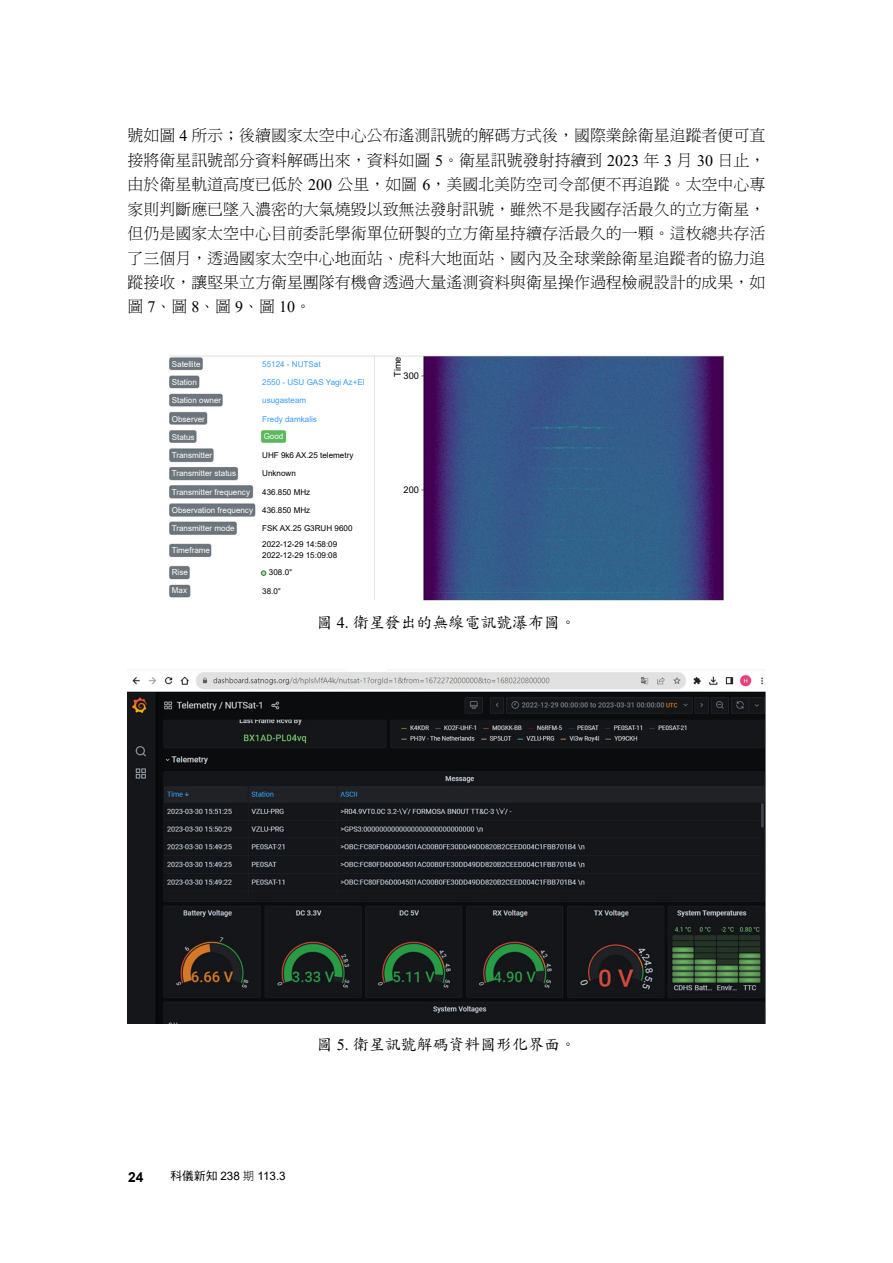
<style>
.page{position:relative;width:893px;height:1263px;background:#fff}
.page>*{position:absolute;margin:0;border:0;box-sizing:border-box;transform-origin:0 0}
.t1{font:15.9px/24.5px "DF Ming Std W3";color:#000;text-align:justify}
.t2{font:15.9px "DF Kai Shu Std W5";color:#000}
.t3{font:700 13.8px "Arial";color:#000}
.t4{font:11.7px "Arial";color:#000}
.t5{font:9.3px "Arial";color:#000}
.t6{font:8.1px "Arial";color:#fff}
.t7{font:8.1px/16.2px "Arial";color:#000}
.t8{font:8.1px "Arial";color:#3c9bff}
.s1{font-family:"Times New Roman"}
.s2{font-family:"DF Hei Std W5"}
.s3{font-family:"DF Hei Std W3"}
</style>
<div class="page">
<img style="left:169px;top:355px;width:554px;height:246px">
<img style="left:128px;top:669px;width:637px;height:354px">
<p class="t1" style="left:128px;top:123px;width:639px">號如圖 <span class="s1">4</span> 所示；後續國家太空中心公布遙測訊號的解碼方式後，國際業餘衛星追蹤者便可直接將衛星訊號部分資料解碼出來，資料如圖 <span class="s1">5</span>。衛星訊號發射持續到 <span class="s1">2023</span> 年 <span class="s1">3</span> 月 <span class="s1">30</span> 日止，由於衛星軌道高度已低於 <span class="s1">200</span> 公里，如圖 <span class="s1">6</span>，美國北美防空司令部便不再追蹤。太空中心專家則判斷應已墜入濃密的大氣燒毀以致無法發射訊號，雖然不是我國存活最久的立方衛星，但仍是國家太空中心目前委託學術單位研製的立方衛星持續存活最久的一顆。這枚總共存活了三個月，透過國家太空中心地面站、虎科大地面站、國內及全球業餘衛星追蹤者的協力追蹤接收，讓堅果立方衛星團隊有機會透過大量遙測資料與衛星操作過程檢視設計的成果，如圖 <span class="s1">7</span>、圖 <span class="s1">8</span>、圖 <span class="s1">9</span>、圖 <span class="s1">10</span>。</p>
<p class="t6" style="left:172px;top:358px;width:30px">Satellite</p>
<p class="t6" style="left:172px;top:377px;width:27px">Station</p>
<p class="t6" style="left:172px;top:395px;width:51px">Station owner</p>
<p class="t6" style="left:172px;top:413px;width:35px">Observer</p>
<p class="t6" style="left:172px;top:431px;width:24px">Status</p>
<p class="t6" style="left:172px;top:450px;width:42px">Transmitter</p>
<p class="t6" style="left:172px;top:468px;width:66px">Transmitter status</p>
<p class="t6" style="left:172px;top:486px;width:80px">Transmitter frequency</p>
<p class="t6" style="left:172px;top:504px;width:83px">Observation frequency</p>
<p class="t6" style="left:172px;top:523px;width:64px">Transmitter mode</p>
<p class="t6" style="left:172px;top:545px;width:40px">Timeframe</p>
<p class="t6" style="left:172px;top:567px;width:18px">Rise</p>
<p class="t6" style="left:172px;top:585px;width:17px">Max</p>
<p class="t8" style="left:262px;top:358px;width:60px">55124 - NUTSat</p>
<p class="t8" style="left:262px;top:377px;width:104px">2550 - USU GAS Yagi Az+El</p>
<p class="t8" style="left:262px;top:395px;width:46px">usugasteam</p>
<p class="t8" style="left:262px;top:413px;width:56px">Fredy damkalis</p>
<p class="t6" style="left:264px;top:431px;width:21px">Good</p>
<p class="t7" style="left:262px;top:447px;width:93px">UHF 9k6 AX.25 telemetry</p>
<p class="t7" style="left:262px;top:465px;width:35px">Unknown</p>
<p class="t7" style="left:262px;top:484px;width:50px">436.850 MHz</p>
<p class="t7" style="left:262px;top:502px;width:50px">436.850 MHz</p>
<p class="t7" style="left:262px;top:520px;width:92px">FSK AX.25 G3RUH 9600<br>2022-12-29 14:58:09</p>
<p class="t7" style="left:262px;top:547px;width:77px">2022-12-29 15:09:08</p>
<p class="t7" style="left:269px;top:564px;width:25px">308.0°</p>
<p class="t7" style="left:262px;top:583px;width:20px">38.0°</p>
<p class="t5" style="left:391px;top:377px;width:22px;rotate:-90deg">Time</p>
<p class="t5" style="left:404px;top:370px;width:17px">300</p>
<p class="t5" style="left:404px;top:484px;width:17px">200</p>
<p class="t2" style="left:317px;top:614px;width:261px">圖 <span class="s1">4.</span> 衛星發出的無線電訊號瀑布圖。</p>
<p class="t2" style="left:317px;top:1036px;width:261px">圖 <span class="s1">5.</span> 衛星訊號解碼資料圖形化界面。</p>
<p class="t3" style="left:128px;top:1167px;width:17px">24</p>
<p class="t4" style="left:171px;top:1168px;width:117px"><span class="s2">科儀新知</span> 238 <span class="s3">期</span> 113.3</p>
</div>
